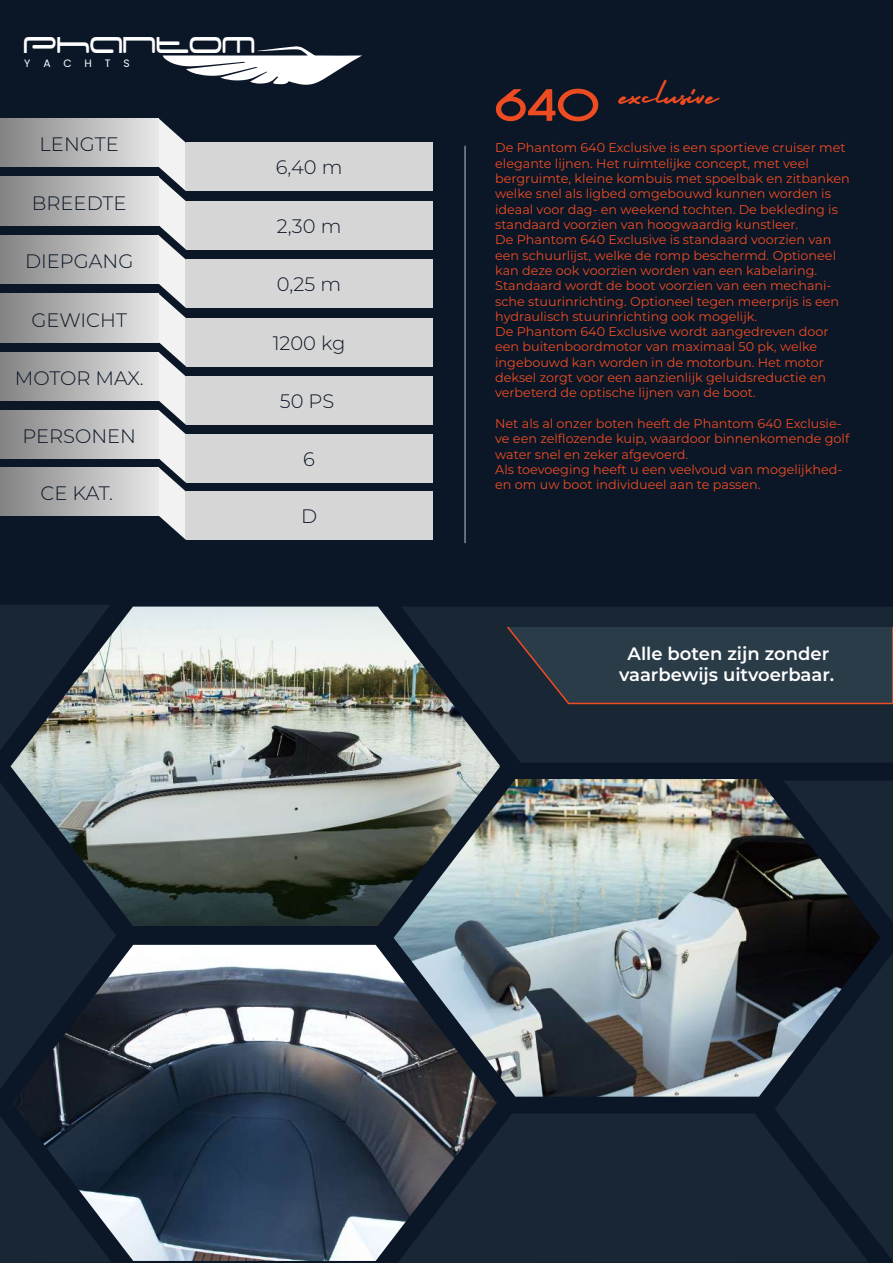
<style>
.page{position:relative;width:893px;height:1263px;background:#0b1627}
.page>*{position:absolute;margin:0;border:0;box-sizing:border-box;transform-origin:0 0}
.t1{font:56.7px "Captain Podd";color:#fff;scale:.76 1}
.t2{font:38.85px "Abeatby Kai";color:#ef4c22;scale:1.23 1}
.t3{font:300 19.5px "Montserrat";color:#0b1627}
.t4{font:19.35px "Holiday Free";letter-spacing:.015em;color:#ef4c22;scale:1.23 1}
.t5{font:600 18px/21.6px "Montserrat";color:#fff;text-align:center}
.t6{font:12.75px/15.3px "Montserrat";color:#ef4c22}
.t7{font:10.65px "Poppins";letter-spacing:1.2em;color:#fff}
</style>
<div class="page">
<svg style="left:163px;top:46px;width:199px;height:39px"></svg>
<svg style="left:495px;top:88px;width:104px;height:34px"></svg>
<svg style="left:465px;top:146px;width:1px;height:397px"></svg>
<div style="left:0;top:118px;width:159px;height:49px;background:linear-gradient(to right,#838383,#e8e8e8)"></div>
<div style="left:186px;top:143px;width:246px;height:48px;background:#d6d6d6"></div>
<div style="left:0;top:177px;width:159px;height:48px;background:linear-gradient(to right,#838383,#e8e8e8)"></div>
<div style="left:186px;top:201px;width:246px;height:49px;background:#d6d6d6"></div>
<div style="left:0;top:235px;width:159px;height:49px;background:linear-gradient(to right,#838383,#e8e8e8)"></div>
<div style="left:186px;top:260px;width:246px;height:48px;background:#d6d6d6"></div>
<div style="left:0;top:294px;width:159px;height:48px;background:linear-gradient(to right,#838383,#e8e8e8)"></div>
<div style="left:186px;top:318px;width:246px;height:48px;background:#d6d6d6"></div>
<div style="left:0;top:352px;width:159px;height:49px;background:linear-gradient(to right,#838383,#e8e8e8)"></div>
<div style="left:186px;top:376px;width:246px;height:49px;background:#d6d6d6"></div>
<div style="left:0;top:410px;width:159px;height:48px;background:linear-gradient(to right,#838383,#e8e8e8)"></div>
<div style="left:186px;top:434px;width:246px;height:49px;background:#d6d6d6"></div>
<div style="left:0;top:467px;width:159px;height:49px;background:linear-gradient(to right,#838383,#e8e8e8)"></div>
<div style="left:186px;top:491px;width:246px;height:49px;background:#d6d6d6"></div>
<svg style="left:159px;top:119px;width:27px;height:421px"></svg>
<img style="left:11px;top:607px;width:489px;height:319px">
<img style="left:394px;top:779px;width:487px;height:318px">
<img style="left:13px;top:945px;width:484px;height:316px">
<svg style="left:0;top:782px;width:116px;height:307px"></svg>
<svg style="left:0;top:1116px;width:112px;height:147px"></svg>
<svg style="left:397px;top:1113px;width:471px;height:150px;fill:#192633"></svg>
<svg style="left:401px;top:607px;width:492px;height:155px;fill:#192633"></svg>
<svg style="left:783px;top:780px;width:110px;height:142px"></svg>
<svg style="left:0;top:605px;width:111px;height:146px"></svg>
<svg style="left:775px;top:952px;width:118px;height:309px"></svg>
<svg style="left:505px;top:625px;width:388px;height:80px;background:#2d3945"></svg>
<h1 class="t1" style="left:24px;top:0;width:306px">phantom</h1>
<p class="t7" style="left:24px;top:57px;width:107px">YACHTS</p>
<h3 class="t3" style="left:40px;top:131px;width:81px">LENGTE</h3>
<h3 class="t3" style="left:32px;top:190px;width:96px">BREEDTE</h3>
<h3 class="t3" style="left:25px;top:248px;width:110px">DIEPGANG</h3>
<h3 class="t3" style="left:32px;top:306px;width:97px">GEWICHT</h3>
<h3 class="t3" style="left:15px;top:365px;width:130px">MOTOR MAX.</h3>
<h3 class="t3" style="left:22px;top:423px;width:115px">PERSONEN</h3>
<h3 class="t3" style="left:41px;top:480px;width:74px">CE KAT.</h3>
<h3 class="t3" style="left:276px;top:154px;width:68px">6,40 m</h3>
<h3 class="t3" style="left:277px;top:213px;width:66px">2,30 m</h3>
<h3 class="t3" style="left:277px;top:271px;width:66px">0,25 m</h3>
<h3 class="t3" style="left:273px;top:329px;width:74px">1200 kg</h3>
<h3 class="t3" style="left:280px;top:388px;width:56px">50 PS</h3>
<h3 class="t3" style="left:303px;top:446px;width:13px">6</h3>
<h3 class="t3" style="left:301px;top:503px;width:18px">D</h3>
<h2 class="t2" style="left:497px;top:89px;width:86px">640</h2>
<h3 class="t4" style="left:621px;top:84px;width:81px">exclusive</h3>
<p class="t6" style="left:495px;top:140px;width:356px">De Phantom 640 Exclusive is een sportieve cruiser met elegante lijnen. Het ruimtelijke concept, met veel bergruimte, kleine kombuis met spoelbak en zitbanken welke snel als ligbed omgebouwd kunnen worden is ideaal voor dag- en weekend tochten. De bekleding is standaard voorzien van hoogwaardig kunstleer.<br>De Phantom 640 Exclusive is standaard voorzien van een schuurlijst, welke de romp beschermd. Optioneel kan deze ook voorzien worden van een kabelaring.<br>Standaard wordt de boot voorzien van een mechani&shy;sche stuurinrichting. Optioneel tegen meerprijs is een hydraulisch stuurinrichting ook mogelijk.<br>De Phantom 640 Exclusive wordt aangedreven door een buitenboordmotor van maximaal 50 pk, welke ingebouwd kan worden in de motorbun. Het motor deksel zorgt voor een aanzienlijk geluidsreductie en verbeterd de optische lijnen van de boot.</p>
<p class="t6" style="left:495px;top:415px;width:356px">Net als al onzer boten heeft de Phantom 640 Exclusie&shy;ve een zelflozende kuip, waardoor binnenkomende golf water snel en zeker afgevoerd.<br>Als toevoeging heeft u een veelvoud van mogelijkhed&shy;en om uw boot individueel aan te passen.</p>
<h3 class="t5" style="left:619px;top:642px;width:217px">Alle boten zijn zonder vaarbewijs uitvoerbaar.</h3>
</div>
